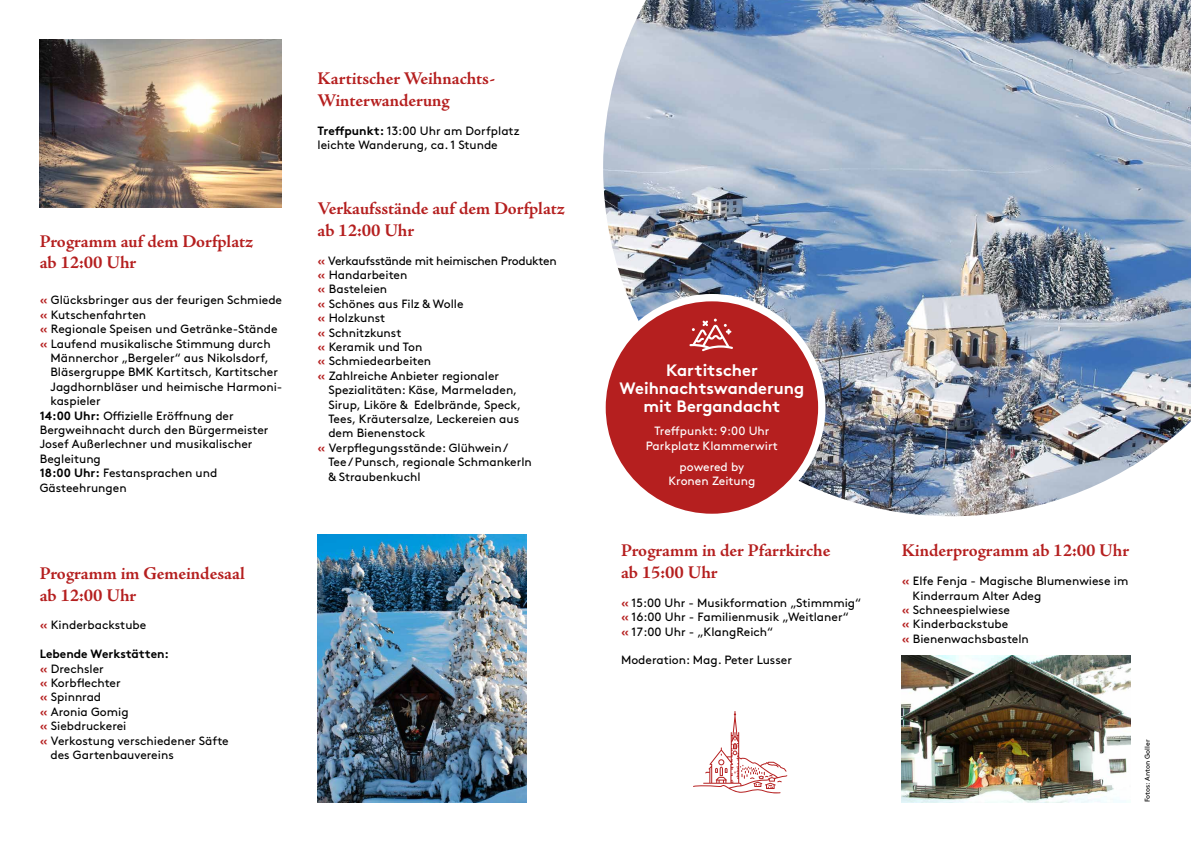
<style>
.page{position:relative;width:1191px;height:842px;background:#fff}
.page>*{position:absolute;margin:0;border:0;box-sizing:border-box;transform-origin:0 0}
.t1{font:700 18px/21.6px "Adobe Jenson Pro";letter-spacing:-.005em;color:#b51f1f}
.t2{font:700 16.5px/18.2px "Brown";color:#fff;text-align:center}
.t3{font:12px/14.4px "Brown";color:#000}
.t4{font:12px/14.4px "Brown";color:#fff;text-align:center}
.t5{font:12px "Brown";letter-spacing:-.025em;color:#000}
.t6{font:700 12px "Brown";color:#000}
.t7{font:7px "Brown";color:#000}
.s1{font-weight:700;color:#b51f1f}
.s2{font-weight:700}
</style>
<div class="page">
<img style="left:40px;top:40px;width:242px;height:167px">
<img style="left:317px;top:534px;width:210px;height:268px">
<img style="left:901px;top:655px;width:229px;height:147px">
<img style="left:603px;top:0;width:588px;height:516px">
<svg style="left:693px;top:711px;width:94px;height:82px"></svg>
<div style="left:598px;top:294px;width:227px;height:227px;background:#fff;border-radius:50%"></div>
<div style="left:605px;top:301px;width:213px;height:213px;background:#b51f1f;border-radius:50%"></div>
<svg style="left:689px;top:319px;width:44px;height:32px"></svg>
<h1 class="t1" style="left:40px;top:231px;width:215px">Programm auf dem Dorfplatz ab 12:00 Uhr</h1>
<p class="t3" style="left:40px;top:292px;width:244px"><span class="s1">«</span> Glücksbringer aus der feurigen Schmiede</p>
<p class="t3" style="left:40px;top:306px;width:108px"><span class="s1">«</span> Kutschenfahrten</p>
<p class="t3" style="left:40px;top:321px;width:239px"><span class="s1">«</span> Regionale Speisen und Getränke-Stände</p>
<p class="t3" style="left:40px;top:335px;width:232px"><span class="s1">«</span> Laufend musikalische Stimmung durch</p>
<p class="t3" style="left:50px;top:350px;width:220px">Männerchor „Bergeler“ aus Nikolsdorf,</p>
<p class="t3" style="left:50px;top:364px;width:229px">Bläsergruppe BMK Kartitsch, Kartitscher</p>
<p class="t3" style="left:50px;top:378px;width:233px">Jagdhornbläser und heimische Harmoni-</p>
<p class="t3" style="left:50px;top:393px;width:52px">kaspieler</p>
<p class="t3" style="left:40px;top:407px;width:195px"><span class="s2">14:00 Uhr:</span> Offizielle Eröffnung der</p>
<p class="t3" style="left:40px;top:422px;width:230px">Bergweihnacht durch den Bürgermeister</p>
<p class="t3" style="left:40px;top:436px;width:214px">Josef Außerlechner und musikalischer</p>
<p class="t3" style="left:40px;top:450px;width:63px">Begleitung</p>
<p class="t3" style="left:40px;top:465px;width:179px"><span class="s2">18:00 Uhr:</span> Festansprachen und</p>
<p class="t3" style="left:40px;top:479px;width:88px">Gästeehrungen</p>
<h1 class="t1" style="left:317px;top:68px;width:179px">Kartitscher Weihnachts-<br>Winterwanderung</h1>
<p class="t3" style="left:317px;top:122px;width:203px"><span class="s2">Treffpunkt:</span> 13:00 Uhr am Dorfplatz leichte Wanderung, ca. 1 Stunde</p>
<h1 class="t1" style="left:317px;top:198px;width:249px">Verkaufsstände auf dem Dorfplatz ab 12:00 Uhr</h1>
<p class="t5" style="left:317px;top:251px;width:241px"><span class="s1">«</span> Verkaufsstände mit heimischen Produkten</p>
<p class="t3" style="left:317px;top:267px;width:91px"><span class="s1">«</span> Handarbeiten</p>
<p class="t3" style="left:317px;top:281px;width:71px"><span class="s1">«</span> Basteleien</p>
<p class="t3" style="left:317px;top:295px;width:147px"><span class="s1">«</span> Schönes aus Filz &amp; Wolle</p>
<p class="t3" style="left:317px;top:310px;width:69px"><span class="s1">«</span> Holzkunst</p>
<p class="t3" style="left:317px;top:324px;width:85px"><span class="s1">«</span> Schnitzkunst</p>
<p class="t3" style="left:317px;top:339px;width:106px"><span class="s1">«</span> Keramik und Ton</p>
<p class="t3" style="left:317px;top:353px;width:115px"><span class="s1">«</span> Schmiedearbeiten</p>
<p class="t3" style="left:317px;top:367px;width:183px"><span class="s1">«</span> Zahlreiche Anbieter regionaler</p>
<p class="t3" style="left:328px;top:382px;width:190px">Spezialitäten: Käse, Marmeladen,</p>
<p class="t3" style="left:328px;top:396px;width:194px">Sirup, Liköre &amp; Edelbrände, Speck,</p>
<p class="t3" style="left:328px;top:411px;width:192px">Tees, Kräutersalze, Leckereien aus</p>
<p class="t3" style="left:328px;top:425px;width:98px">dem Bienenstock</p>
<p class="t3" style="left:317px;top:439px;width:192px"><span class="s1">«</span> Verpflegungsstände: Glühwein /</p>
<p class="t3" style="left:328px;top:454px;width:205px">Tee / Punsch, regionale Schmankerln</p>
<p class="t3" style="left:328px;top:468px;width:94px">&amp; Straubenkuchl</p>
<h2 class="t2" style="left:619px;top:359px;width:186px">Kartitscher<br>Weihnachtswanderung mit Bergandacht</h2>
<p class="t4" style="left:646px;top:423px;width:134px">Treffpunkt: 9:00 Uhr<br>Parkplatz Klammerwirt</p>
<p class="t4" style="left:668px;top:458px;width:88px">powered by<br>Kronen Zeitung</p>
<h1 class="t1" style="left:621px;top:540px;width:211px">Programm in der Pfarrkirche ab 15:00 Uhr</h1>
<p class="t3" style="left:621px;top:594px;width:241px"><span class="s1">«</span> 15:00 Uhr - Musikformation „Stimmmig“ <span class="s1">«</span> 16:00 Uhr - Familienmusik „Weitlaner“<br><span class="s1">«</span> 17:00 Uhr - „KlangReich“</p>
<p class="t3" style="left:621px;top:652px;width:172px">Moderation: Mag. Peter Lusser</p>
<h1 class="t1" style="left:901px;top:540px;width:229px">Kinderprogramm ab 12:00 Uhr</h1>
<p class="t3" style="left:901px;top:573px;width:228px"><span class="s1">«</span> Elfe Fenja - Magische Blumenwiese im</p>
<p class="t3" style="left:912px;top:587px;width:130px">Kinderraum Alter Adeg</p>
<p class="t3" style="left:901px;top:602px;width:110px"><span class="s1">«</span> Schneespielwiese</p>
<p class="t3" style="left:901px;top:616px;width:108px"><span class="s1">«</span> Kinderbackstube</p>
<p class="t3" style="left:901px;top:630px;width:129px"><span class="s1">«</span> Bienenwachsbasteln</p>
<h1 class="t1" style="left:40px;top:563px;width:207px">Programm im Gemeindesaal ab 12:00 Uhr</h1>
<p class="t3" style="left:40px;top:617px;width:108px"><span class="s1">«</span> Kinderbackstube</p>
<p class="t6" style="left:40px;top:644px;width:131px">Lebende Werkstätten:</p>
<p class="t3" style="left:40px;top:660px;width:66px"><span class="s1">«</span> Drechsler</p>
<p class="t3" style="left:40px;top:675px;width:83px"><span class="s1">«</span> Korbflechter</p>
<p class="t3" style="left:40px;top:689px;width:63px"><span class="s1">«</span> Spinnrad</p>
<p class="t3" style="left:40px;top:703px;width:90px"><span class="s1">«</span> Aronia Gomig</p>
<p class="t3" style="left:40px;top:718px;width:88px"><span class="s1">«</span> Siebdruckerei</p>
<p class="t3" style="left:40px;top:732px;width:191px"><span class="s1">«</span> Verkostung verschiedener Säfte</p>
<p class="t3" style="left:50px;top:747px;width:125px">des Gartenbauvereins</p>
<p class="t7" style="left:1142px;top:802px;width:64px;rotate:-90deg">Fotos: Anton Goller</p>
</div>
